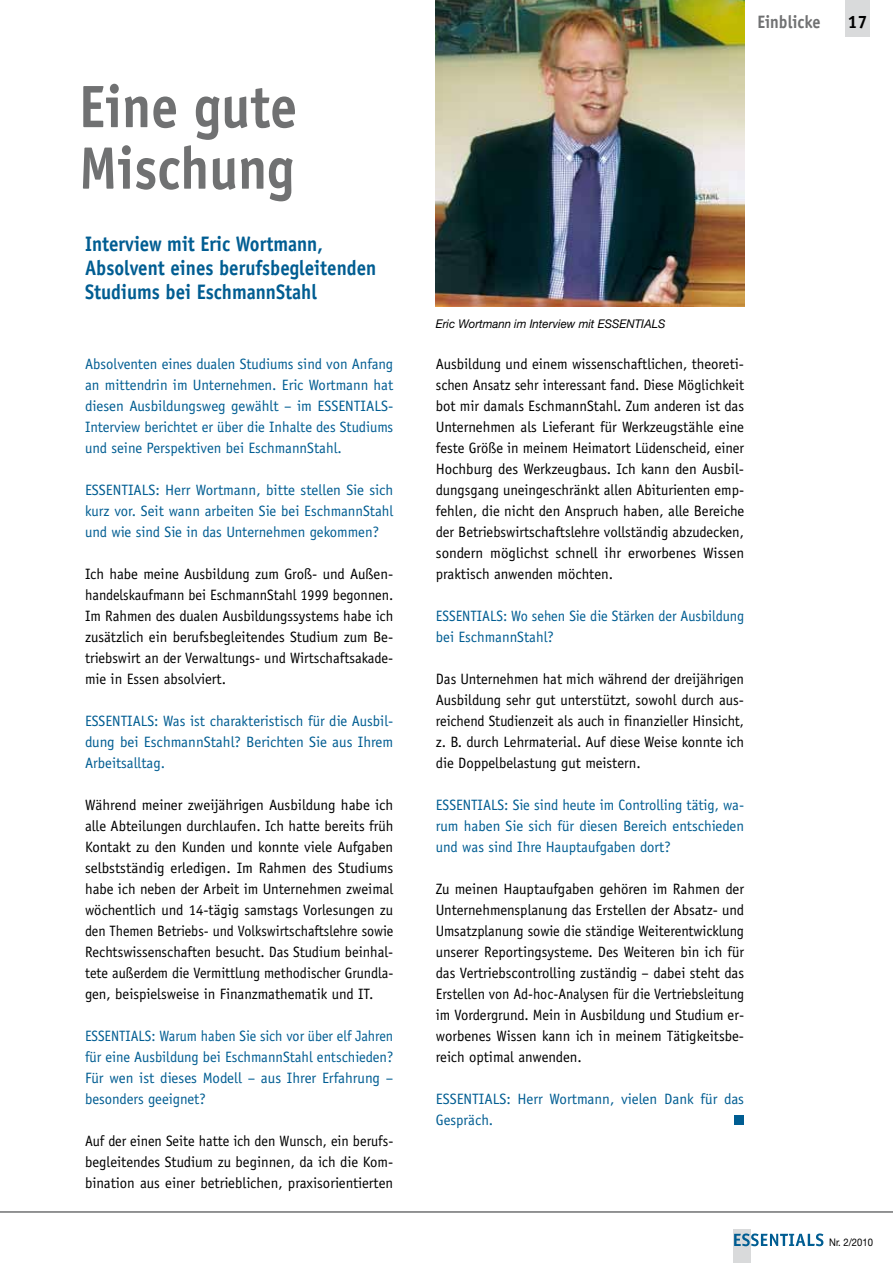
<style>
.page{position:relative;width:893px;height:1263px;background:#fff}
.page>*{position:absolute;margin:0;border:0;box-sizing:border-box;transform-origin:0 0}
.t1{font:700 60px/61.5px "Officina Sans";color:#707172;scale:.9 1}
.t2{font:700 21px/24px "Officina Sans";color:#005d92;scale:.9 1}
.t3{font:700 18px "Officina Sans";color:#707172;scale:.9 1}
.t4{font:700 18px "Officina Sans";color:#000}
.t5{font:15px/21px "Officina Sans";color:#000;text-align:justify}
.t6{font:15px/21px "Officina Sans";color:#005d92;text-align:justify}
.t7{font:15px/21px "Officina Sans";color:#005d92;text-align:justify;scale:.94 1}
.t8{font:15px/21px "Officina Sans";color:#000;text-align:justify;scale:.95 1}
.t9{font:15px/21px "Officina Sans";color:#005d92;scale:.95 1}
.t10{font:italic 12px "Helvetica Neue";color:#000;scale:.95 1}
.t11{font:10.5px "Helvetica Neue";color:#000;scale:.9 1}
</style>
<div class="page">
<div style="left:733px;top:1229px;width:17px;height:34px;background:#d9dadb"></div>
<svg style="left:734px;top:1233px;width:89px;height:13px"></svg>
<hr style="left:0;top:1211px;width:893px;height:1px;background:#707172">
<div style="left:846px;top:0;width:24px;height:36px;background:#d9dadb"></div>
<div style="left:734px;top:1115px;width:10px;height:10px;background:#005d92"></div>
<img style="left:436px;top:0;width:308px;height:306px">
<h1 class="t1" style="left:79px;top:75px;width:244px">Eine gute<br>Mischung</h1>
<h2 class="t2" style="left:85px;top:232px;width:325px">Interview mit Eric Wortmann,<br>Absolvent eines berufsbegleitenden<br>Studiums bei EschmannStahl</h2>
<p class="t6" style="left:85px;top:353px;width:310px">Absolventen eines dualen Studiums sind von Anfang an mittendrin im Unternehmen. Eric Wortmann hat diesen Ausbildungsweg gewählt – im ESSENTIALS-Interview berichtet er über die Inhalte des Studiums und seine Perspektiven bei EschmannStahl.</p>
<p class="t6" style="left:85px;top:479px;width:15px">Essentials</p>
<p class="t6" style="left:85px;top:479px;width:310px;text-indent:70px">: Herr Wortmann, bitte stellen Sie sich kurz vor. Seit wann arbeiten Sie bei EschmannStahl und wie sind Sie in das Unternehmen gekommen?</p>
<p class="t5" style="left:85px;top:563px;width:310px">Ich habe meine Ausbildung zum Groß- und Außen&shy;handelskaufmann bei EschmannStahl 1999 begonnen.<br>Im Rahmen des dualen Ausbildungssystems habe ich zusätzlich ein berufsbegleitendes Studium zum Be&shy;triebswirt an der Verwaltungs- und Wirtschaftsakade&shy;mie in Essen absolviert.</p>
<p class="t6" style="left:85px;top:710px;width:15px">Essentials</p>
<p class="t6" style="left:85px;top:710px;width:310px;text-indent:69px">: Was ist charakteristisch für die Ausbil&shy;dung bei EschmannStahl? Berichten Sie aus Ihrem Arbeitsalltag.</p>
<p class="t5" style="left:85px;top:794px;width:310px">Während meiner zweijährigen Ausbildung habe ich alle Abteilungen durchlaufen. Ich hatte bereits früh Kontakt zu den Kunden und konnte viele Aufgaben selbstständig erledigen. Im Rahmen des Studiums habe ich neben der Arbeit im Unternehmen zweimal wöchentlich und 14-tägig samstags Vorlesungen zu den Themen Betriebs- und Volkswirtschaftslehre sowie Rechtswissenschaften besucht. Das Studium beinhal&shy;tete außerdem die Vermittlung methodischer Grundla&shy;gen, beispielsweise in Finanzmathematik und IT.</p>
<p class="t7" style="left:85px;top:1025px;width:15px">Essentials</p>
<p class="t7" style="left:85px;top:1025px;width:329px;text-indent:66px">: Warum haben Sie sich vor über elf Jahren für eine Ausbildung bei EschmannStahl entschieden?<br>Für wen ist dieses Modell – aus Ihrer Erfahrung – besonders geeignet?</p>
<p class="t8" style="left:85px;top:1130px;width:326px">Auf der einen Seite hatte ich den Wunsch, ein berufs&shy;begleitendes Studium zu beginnen, da ich die Kom&shy;bination aus einer betrieblichen, praxisorientierten</p>
<p class="t3" style="left:757px;top:11px;width:72px">Einblicke</p>
<p class="t4" style="left:848px;top:11px;width:22px">17</p>
<p class="t10" style="left:436px;top:317px;width:243px">Eric Wortmann im Interview mit ESSENTIALS</p>
<p class="t5" style="left:436px;top:353px;width:310px">Ausbildung und einem wissenschaftlichen, theoreti&shy;schen Ansatz sehr interessant fand. Diese Möglichkeit bot mir damals EschmannStahl. Zum anderen ist das Unternehmen als Lieferant für Werkzeugstähle eine feste Größe in meinem Heimatort Lüdenscheid, einer Hochburg des Werkzeugbaus. Ich kann den Ausbil&shy;dungsgang uneingeschränkt allen Abiturienten emp&shy;fehlen, die nicht den Anspruch haben, alle Bereiche der Betriebswirtschaftslehre vollständig abzudecken, sondern möglichst schnell ihr erworbenes Wissen praktisch anwenden möchten.</p>
<p class="t9" style="left:436px;top:605px;width:15px">Essentials</p>
<p class="t9" style="left:436px;top:605px;width:326px;text-indent:67px">: Wo sehen Sie die Stärken der Ausbildung bei EschmannStahl?</p>
<p class="t5" style="left:436px;top:668px;width:310px">Das Unternehmen hat mich während der dreijährigen Ausbildung sehr gut unterstützt, sowohl durch aus&shy;reichend Studienzeit als auch in finanzieller Hinsicht, z. B. durch Lehrmaterial. Auf diese Weise konnte ich die Doppelbelastung gut meistern.</p>
<p class="t6" style="left:436px;top:794px;width:15px">Essentials</p>
<p class="t6" style="left:436px;top:794px;width:310px;text-indent:68px">: Sie sind heute im Controlling tätig, wa&shy;rum haben Sie sich für diesen Bereich entschieden und was sind Ihre Hauptaufgaben dort?</p>
<p class="t5" style="left:436px;top:878px;width:310px">Zu meinen Hauptaufgaben gehören im Rahmen der Unternehmensplanung das Erstellen der Absatz- und Umsatzplanung sowie die ständige Weiterentwicklung unserer Reportingsysteme. Des Weiteren bin ich für das Vertriebscontrolling zuständig – dabei steht das Erstellen von Ad-hoc-Analysen für die Vertriebsleitung im Vordergrund. Mein in Ausbildung und Studium er&shy;worbenes Wissen kann ich in meinem Tätigkeitsbe&shy;reich optimal anwenden.</p>
<p class="t6" style="left:436px;top:1088px;width:15px">Essentials</p>
<p class="t6" style="left:506px;top:1088px;width:239px">: Herr Wortmann, vielen Dank für das</p>
<p class="t6" style="left:436px;top:1109px;width:59px">Gespräch.</p>
<p class="t11" style="left:829px;top:1236px;width:50px">Nr. 2/2010</p>
</div>
